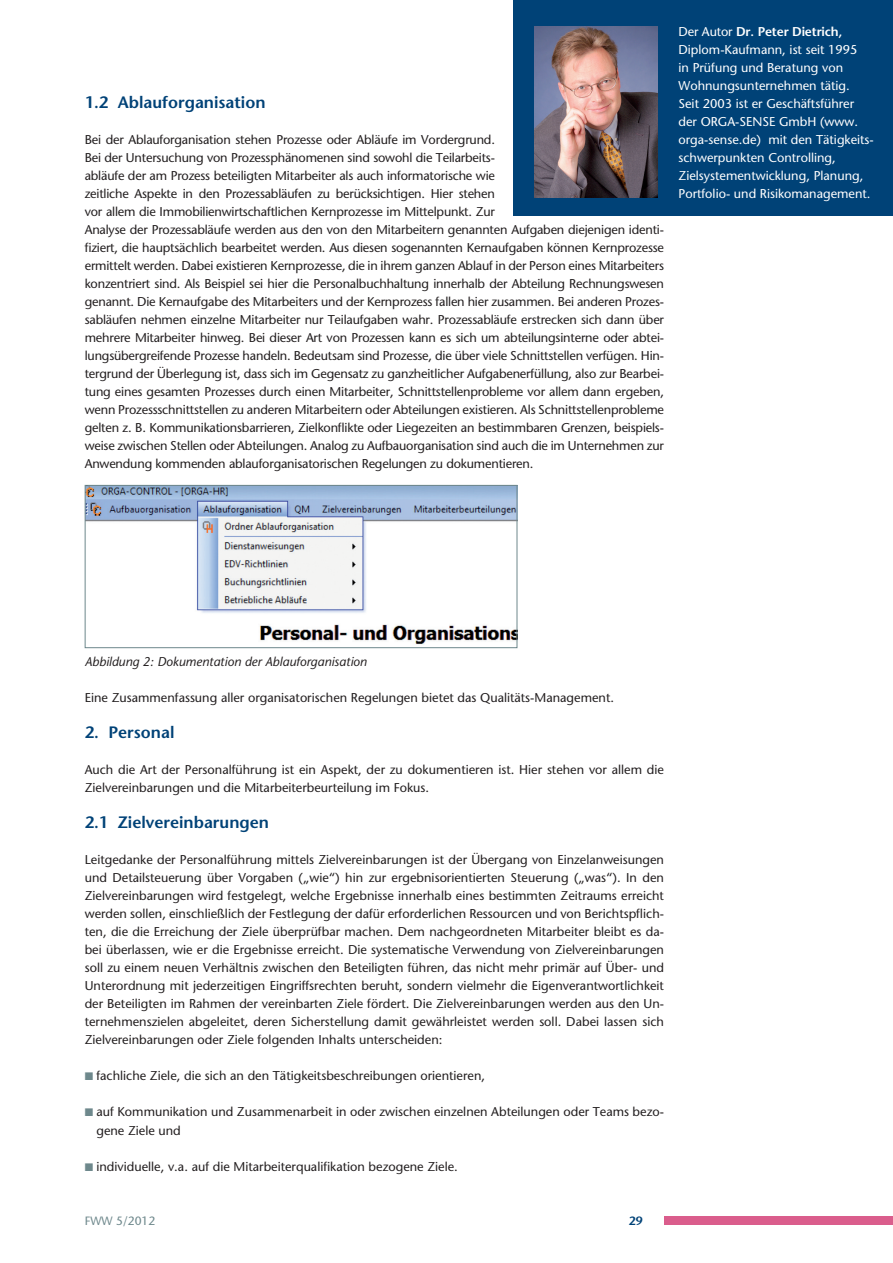
<style>
.page{position:relative;width:893px;height:1263px;background:#fff}
.page>*{position:absolute;margin:0;border:0;box-sizing:border-box;transform-origin:0 0}
.t1{font:600 16.5px "Stone Sans";color:#004277}
.t2{font:12.75px/18px "Stone Sans";letter-spacing:-.015em;color:#231f20}
.t3{font:12.75px/18px "Stone Sans";color:#fff}
.t4{font:italic 12.75px "Stone Sans";color:#231f20}
.t5{font:12px "Stone Sans";color:#6e888c}
.t6{font:600 12px "Stone Sans";color:#004277}
.s1{font-weight:600}
.s2{font-family:"European Pi Three";color:#6e888c}
</style>
<div class="page">
<div style="left:663px;top:1215px;width:229px;height:9px;background:#da5d8c"></div>
<img style="left:87px;top:487px;width:428px;height:158px">
<div style="left:85px;top:485px;width:432px;height:163px;border:1px solid #6e888c"></div>
<div style="left:513px;top:0;width:379px;height:216px;background:#004277"></div>
<img style="left:534px;top:27px;width:123px;height:171px">
<p class="t1" style="left:85px;top:92px;width:182px">1.2 Ablauforganisation</p>
<p class="t2" style="left:85px;top:130px;width:580px">Bei der Ablauforganisation stehen Prozesse oder Abläufe im Vordergrund.<br>Bei der Untersuchung von Prozessphänomenen sind sowohl die Teilarbeits-<br>abläufe der am Prozess beteiligten Mitarbeiter als auch informatorische wie<br>zeitliche Aspekte in den Prozessabläufen zu berücksichtigen. Hier stehen<br>vor allem die Immobilienwirtschaftlichen Kernprozesse im Mittelpunkt. Zur<br>Analyse der Prozessabläufe werden aus den von den Mitarbeitern genannten Aufgaben diejenigen identi&shy;fiziert, die hauptsächlich bearbeitet werden. Aus diesen sogenannten Kernaufgaben können Kernprozesse ermittelt werden. Dabei existieren Kernprozesse, die in ihrem ganzen Ablauf in der Person eines Mitarbeiters konzentriert sind. Als Beispiel sei hier die Personalbuchhaltung innerhalb der Abteilung Rechnungswesen genannt. Die Kernaufgabe des Mitarbeiters und der Kernprozess fallen hier zusammen. Bei anderen Prozes&shy;sabläufen nehmen einzelne Mitarbeiter nur Teilaufgaben wahr. Prozessabläufe erstrecken sich dann über mehrere Mitarbeiter hinweg. Bei dieser Art von Prozessen kann es sich um abteilungsinterne oder abtei&shy;lungsübergreifende Prozesse handeln. Bedeutsam sind Prozesse, die über viele Schnittstellen verfügen. Hin&shy;tergrund der Überlegung ist, dass sich im Gegensatz zu ganzheitlicher Aufgabenerfüllung, also zur Bearbei&shy;tung eines gesamten Prozesses durch einen Mitarbeiter, Schnittstellenprobleme vor allem dann ergeben, wenn Prozessschnittstellen zu anderen Mitarbeitern oder Abteilungen existieren. Als Schnittstellenprobleme gelten z. B. Kommunikationsbarrieren, Zielkonflikte oder Liegezeiten an bestimmbaren Grenzen, beispiels&shy;weise zwischen Stellen oder Abteilungen. Analog zu Aufbauorganisation sind auch die im Unternehmen zur Anwendung kommenden ablauforganisatorischen Regelungen zu dokumentieren.</p>
<p class="t3" style="left:678px;top:22px;width:197px">Der Autor <span class="s1">Dr. Peter Dietrich,<br></span>Diplom-Kaufmann, ist seit 1995<br>in Prüfung und Beratung von<br>Wohnungsunternehmen tätig.<br>Seit 2003 ist er Geschäftsführer der ORGA-SENSE GmbH (www. orga-sense.de) mit den Tätigkeits&shy;schwerpunkten Controlling,<br>Zielsystementwicklung, Planung,<br>Portfolio- und Risikomanagement.</p>
<p class="t4" style="left:85px;top:654px;width:283px">Abbildung 2: Dokumentation der Ablauforganisation</p>
<p class="t2" style="left:85px;top:688px;width:530px">Eine Zusammenfassung aller organisatorischen Regelungen bietet das Qualitäts-Management.</p>
<p class="t1" style="left:85px;top:722px;width:91px">2. Personal</p>
<p class="t2" style="left:85px;top:760px;width:580px">Auch die Art der Personalführung ist ein Aspekt, der zu dokumentieren ist. Hier stehen vor allem die<br>Zielvereinbarungen und die Mitarbeiterbeurteilung im Fokus.</p>
<p class="t1" style="left:85px;top:812px;width:186px">2.1 Zielvereinbarungen</p>
<p class="t2" style="left:85px;top:850px;width:580px;text-align:justify">Leitgedanke der Personalführung mittels Zielvereinbarungen ist der Übergang von Einzelanweisungen und Detailsteuerung über Vorgaben („wie“) hin zur ergebnisorientierten Steuerung („was“). In den Zielvereinbarungen wird festgelegt, welche Ergebnisse innerhalb eines bestimmten Zeitraums erreicht werden sollen, einschließlich der Festlegung der dafür erforderlichen Ressourcen und von Berichtspflich&shy;ten, die die Erreichung der Ziele überprüfbar machen. Dem nachgeordneten Mitarbeiter bleibt es da&shy;bei überlassen, wie er die Ergebnisse erreicht. Die systematische Verwendung von Zielvereinbarungen soll zu einem neuen Verhältnis zwischen den Beteiligten führen, das nicht mehr primär auf Über- und Unterordnung mit jederzeitigen Eingriffsrechten beruht, sondern vielmehr die Eigenverantwortlichkeit der Beteiligten im Rahmen der vereinbarten Ziele fördert. Die Zielvereinbarungen werden aus den Un&shy;ternehmenszielen abgeleitet, deren Sicherstellung damit gewährleistet werden soll. Dabei lassen sich Zielvereinbarungen oder Ziele folgenden Inhalts unterscheiden:</p>
<p class="t2" style="left:85px;top:1066px;width:402px"><span class="s2">K</span> fachliche Ziele, die sich an den Tätigkeitsbeschreibungen orientieren,</p>
<p class="t2" style="left:96px;top:1102px;width:569px;text-indent:-12px"><span class="s2">K</span> auf Kommunikation und Zusammenarbeit in oder zwischen einzelnen Abteilungen oder Teams bezo&shy;gene Ziele und</p>
<p class="t2" style="left:85px;top:1156px;width:374px"><span class="s2">K</span> individuelle, v.a. auf die Mitarbeiterqualifikation bezogene Ziele.</p>
<p class="t5" style="left:85px;top:1212px;width:72px">FWW 5/2012</p>
<p class="t6" style="left:628px;top:1212px;width:15px">29</p>
</div>
